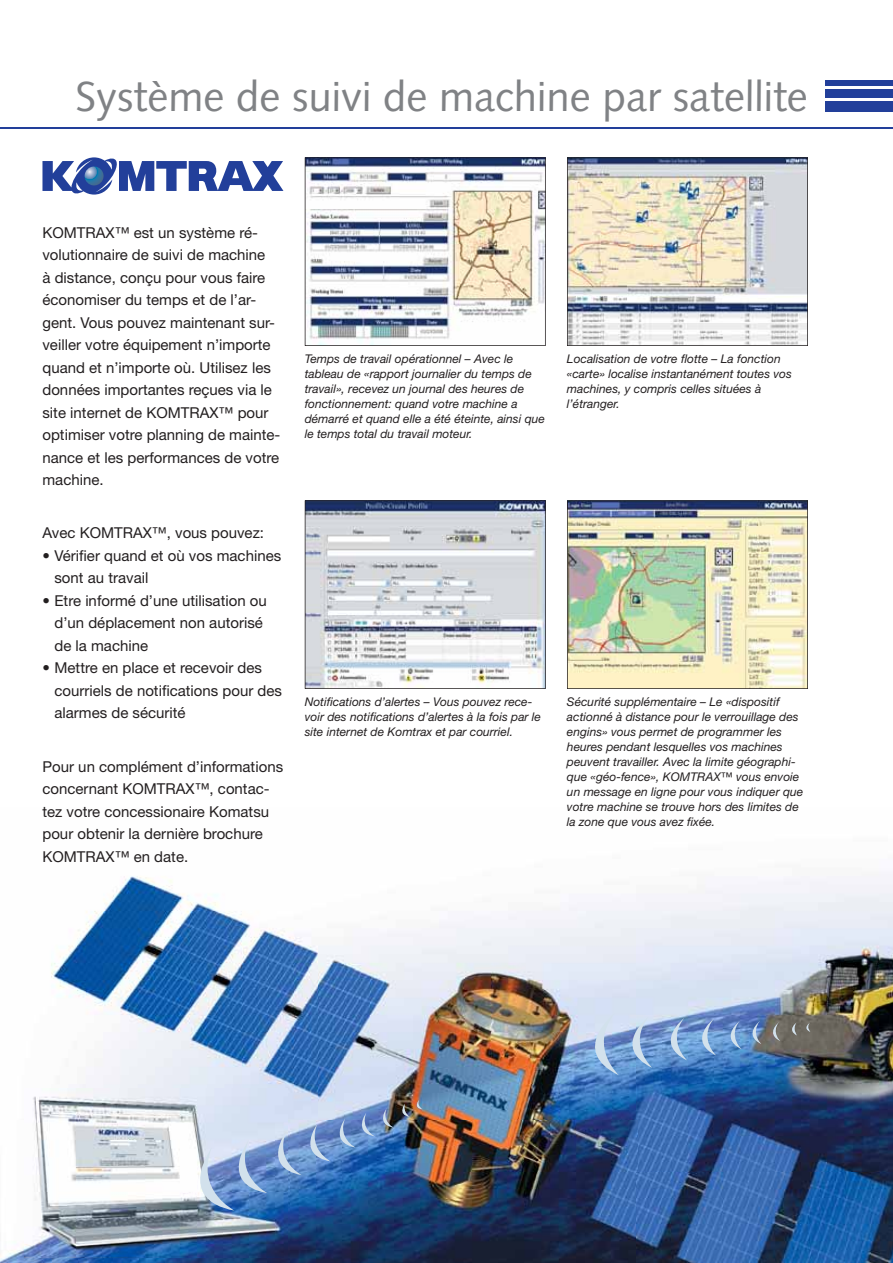
<style>
.page{position:relative;width:893px;height:1263px;background:#fff}
.page>*{position:absolute;margin:0;border:0;box-sizing:border-box;transform-origin:0 0}
.t1{font:42px "Syntax LTCE";color:#808285}
.t2{font:15px/22.5px "Helvetica Neue LT Pro";color:#231f20}
.t3{font:italic 12px/15px "Helvetica Neue LT Pro";color:#231f20}
</style>
<div class="page">
<hr style="left:0;top:127px;width:893px;height:1px;background:#223f9a">
<div style="left:825px;top:101px;width:68px;height:10px;background:#223f9a"></div>
<div style="left:825px;top:89px;width:68px;height:8px;background:#223f9a"></div>
<div style="left:825px;top:80px;width:68px;height:5px;background:#223f9a"></div>
<img style="left:51px;top:876px;width:586px;height:244px">
<img style="left:637px;top:874px;width:256px;height:389px">
<img style="left:0;top:1244px;width:53px;height:19px">
<img style="left:266px;top:1120px;width:372px;height:143px">
<img style="left:53px;top:1257px;width:213px;height:6px">
<img style="left:568px;top:501px;width:239px;height:187px">
<hr style="left:567px;top:501px;width:1px;height:187px;background:#231f20">
<hr style="left:567px;top:688px;width:240px;height:1px;background:#231f20">
<hr style="left:807px;top:501px;width:1px;height:187px;background:#231f20">
<hr style="left:567px;top:500px;width:240px;height:1px;background:#231f20">
<img style="left:306px;top:501px;width:239px;height:187px">
<hr style="left:305px;top:501px;width:1px;height:187px;background:#231f20">
<hr style="left:305px;top:688px;width:240px;height:1px;background:#231f20">
<hr style="left:545px;top:501px;width:1px;height:187px;background:#231f20">
<hr style="left:305px;top:500px;width:240px;height:1px;background:#231f20">
<img style="left:306px;top:158px;width:239px;height:187px">
<hr style="left:305px;top:158px;width:1px;height:187px;background:#231f20">
<hr style="left:305px;top:345px;width:240px;height:1px;background:#231f20">
<hr style="left:545px;top:158px;width:1px;height:187px;background:#231f20">
<hr style="left:305px;top:157px;width:240px;height:1px;background:#231f20">
<img style="left:25px;top:1089px;width:263px;height:168px">
<img style="left:178px;top:1100px;width:245px;height:111px">
<svg style="left:42px;top:157px;width:241px;height:38px"></svg>
<img style="left:568px;top:158px;width:239px;height:187px">
<hr style="left:567px;top:158px;width:1px;height:187px;background:#231f20">
<hr style="left:567px;top:345px;width:240px;height:1px;background:#231f20">
<hr style="left:807px;top:158px;width:1px;height:187px;background:#231f20">
<hr style="left:567px;top:157px;width:240px;height:1px;background:#231f20">
<img style="left:568px;top:1014px;width:212px;height:61px">
<svg style="left:786px;top:1023px;width:24px;height:13px"></svg>
<h1 class="t1" style="left:75px;top:77px;width:734px">Système de suivi de machine par satellite</h1>
<p class="t2" style="left:42px;top:223px;width:239px">KOMTRAX™ est un système ré&shy;volutionnaire de suivi de machine<br>à distance, conçu pour vous faire économiser du temps et de l’ar&shy;gent. Vous pouvez maintenant sur&shy;veiller votre équipement n’importe quand et n’importe où. Utilisez les données importantes reçues via le site internet de KOMTRAX™ pour optimiser votre planning de mainte&shy;nance et les performances de votre machine.</p>
<p class="t2" style="left:42px;top:524px;width:223px">Avec KOMTRAX™, vous pouvez:</p>
<p class="t2" style="left:54px;top:546px;width:228px;text-indent:-12px">• Vérifier quand et où vos machines sont au travail</p>
<p class="t2" style="left:54px;top:591px;width:214px;text-indent:-12px">• Etre informé d’une utilisation ou d’un déplacement non autorisé de la machine</p>
<p class="t2" style="left:54px;top:659px;width:229px;text-indent:-12px">• Mettre en place et recevoir des courriels de notifications pour des alarmes de sécurité</p>
<p class="t2" style="left:42px;top:757px;width:242px">Pour un complément d’informations concernant KOMTRAX™, contac&shy;tez votre concessionaire Komatsu pour obtenir la dernière brochure<br>KOMTRAX™ en date.</p>
<p class="t3" style="left:305px;top:353px;width:242px">Temps de travail opérationnel – Avec le tableau de «rapport journalier du temps de travail», recevez un journal des heures de fonctionnement: quand votre machine a démarré et quand elle a été éteinte, ainsi que le temps total du travail moteur.</p>
<p class="t3" style="left:567px;top:353px;width:226px">Localisation de votre flotte – La fonction «carte» localise instantanément toutes vos machines, y compris celles situées à l’étranger.</p>
<p class="t3" style="left:305px;top:695px;width:238px">Notifications d’alertes – Vous pouvez rece&shy;voir des notifications d’alertes à la fois par le site internet de Komtrax et par courriel.</p>
<p class="t3" style="left:567px;top:695px;width:238px">Sécurité supplémentaire – Le «dispositif actionné à distance pour le verrouillage des engins» vous permet de programmer les heures pendant lesquelles vos machines peuvent travailler. Avec la limite géographi&shy;que «géo-fence», KOMTRAX™ vous envoie un message en ligne pour vous indiquer que votre machine se trouve hors des limites de la zone que vous avez fixée.</p>
</div>
